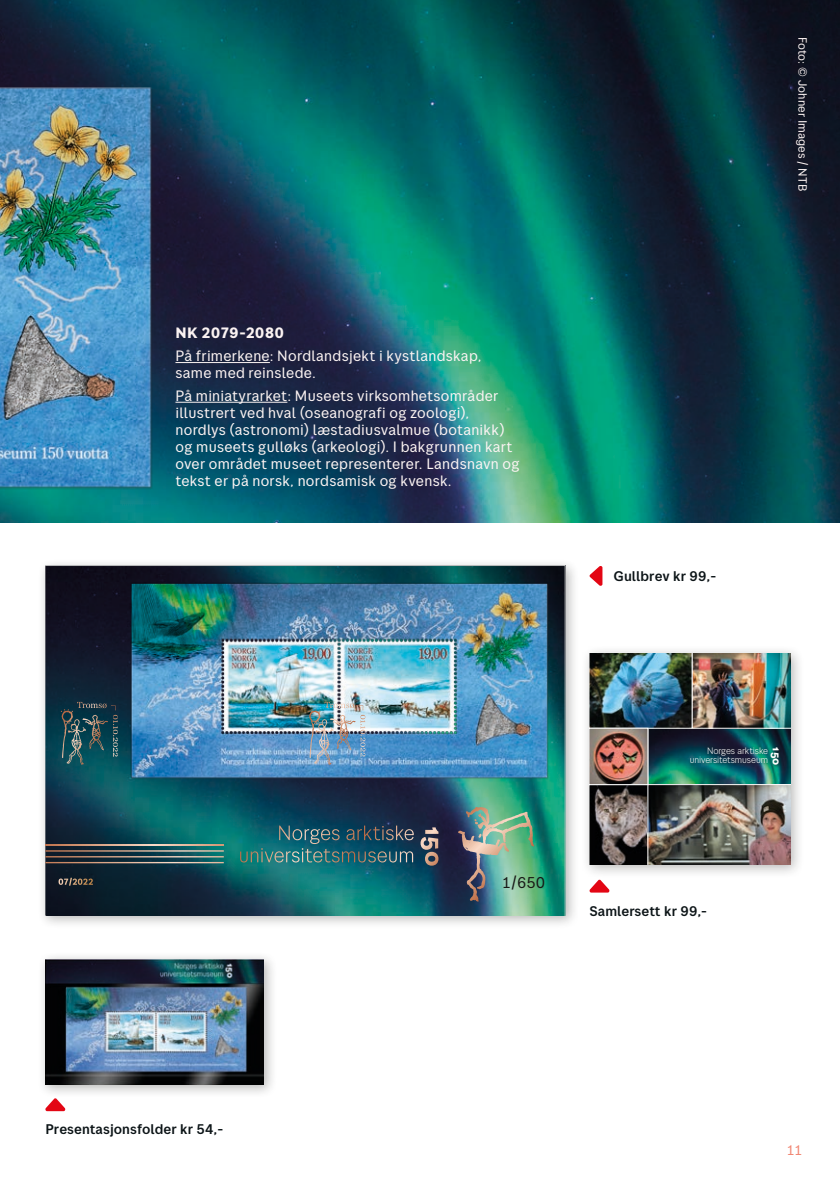
<style>
.page{position:relative;width:840px;height:1191px;background:#fff}
.page>*{position:absolute;margin:0;border:0;box-sizing:border-box;transform-origin:0 0}
.t1{font:15.6px "Posten Sans";color:#181816}
.Info_overskrift{font:15px/17px "Posten Sans";letter-spacing:.015em;color:#fbf3f2}
.Info_overskrift-2{font:700 15px "Posten Sans";letter-spacing:.04em;color:#fbf3f2}
.Produkter{font:500 14px "Posten Sans";color:#0c1417}
.t2{font:14px "Posten Sans";color:#f18774}
.Fotokred_hvit{font:12px "Posten Sans";color:#fbf3f2}
.t3{font:700 11px "Posten Sans";color:#fff}
.t4{font:300 9.2px/10px "Posten Sans";letter-spacing:-.015em;color:#fff;text-align:right}
</style>
<div class="page">
<svg style="left:589px;top:566px;width:13px;height:20px"></svg>
<svg style="left:589px;top:879px;width:20px;height:13px"></svg>
<img style="left:0;top:0;width:839px;height:522px">
<div style="left:37px;top:951px;width:240px;height:147px;background:#181816;opacity:.3"></div>
<img style="left:45px;top:959px;width:219px;height:125px">
<div style="left:580px;top:645px;width:224px;height:233px;background:#181816;opacity:.3"></div>
<img style="left:589px;top:653px;width:200px;height:211px">
<div style="left:589px;top:728px;width:58px;height:57px;border:1px solid #fff"></div>
<div style="left:687px;top:745px;width:94px;height:23px;background:#181816;opacity:.75"></div>
<div style="left:37px;top:558px;width:542px;height:370px;background:#181816;opacity:.3"></div>
<img style="left:45px;top:566px;width:520px;height:349px">
<svg style="left:45px;top:844px;width:179px;height:19px;background:#4a5c5c"></svg>
<svg style="left:58px;top:877px;width:35px;height:8px"></svg>
<img style="left:261px;top:825px;width:152px;height:37px">
<svg style="left:420px;top:827px;width:18px;height:38px"></svg>
<img style="left:308px;top:702px;width:57px;height:63px">
<svg style="left:61px;top:702px;width:57px;height:63px;background:#254f57"></svg>
<svg style="left:478px;top:833px;width:3px;height:4px"></svg>
<svg style="left:465px;top:807px;width:21px;height:17px"></svg>
<img style="left:0;top:74px;width:165px;height:425px">
<svg style="left:45px;top:1098px;width:21px;height:13px"></svg>
<hr style="left:175px;top:362px;width:95px;height:1px;background:#fbf3f2">
<hr style="left:175px;top:402px;width:112px;height:1px;background:#fbf3f2">
<p class="Info_overskrift-2" style="left:175px;top:324px;width:110px">NK 2079-2080</p>
<p class="Info_overskrift" style="left:175px;top:347px;width:307px">På frimerkene: Nordlandsjekt i kystlandskap, same med reinslede.</p>
<p class="Info_overskrift" style="left:175px;top:387px;width:345px">På miniatyrarket: Museets virksomhetsområder illustrert ved hval (oseanografi og zoologi), nordlys (astronomi) læstadiusvalmue (botanikk) og museets gulløks (arkeologi). I bakgrunnen kart over området museet representerer. Landsnavn og tekst er på norsk, nordsamisk og kvensk.</p>
<p class="Fotokred_hvit" style="left:809px;top:37px;width:156px;rotate:90deg">Foto: © Johner Images / NTB</p>
<p class="Produkter" style="left:613px;top:568px;width:104px">Gullbrev kr 99,-</p>
<p class="t1" style="left:501px;top:873px;width:45px">1/650</p>
<p class="t4" style="left:689px;top:745px;width:80px">Norges arktiske universitetsmuseum</p>
<p class="t3" style="left:782px;top:747px;width:19px;rotate:90deg">150</p>
<p class="Produkter" style="left:589px;top:902px;width:119px">Samlersett kr 99,-</p>
<p class="Produkter" style="left:45px;top:1121px;width:179px">Presentasjonsfolder kr 54,-</p>
<p class="t2" style="left:786px;top:1142px;width:18px">11</p>
</div>
